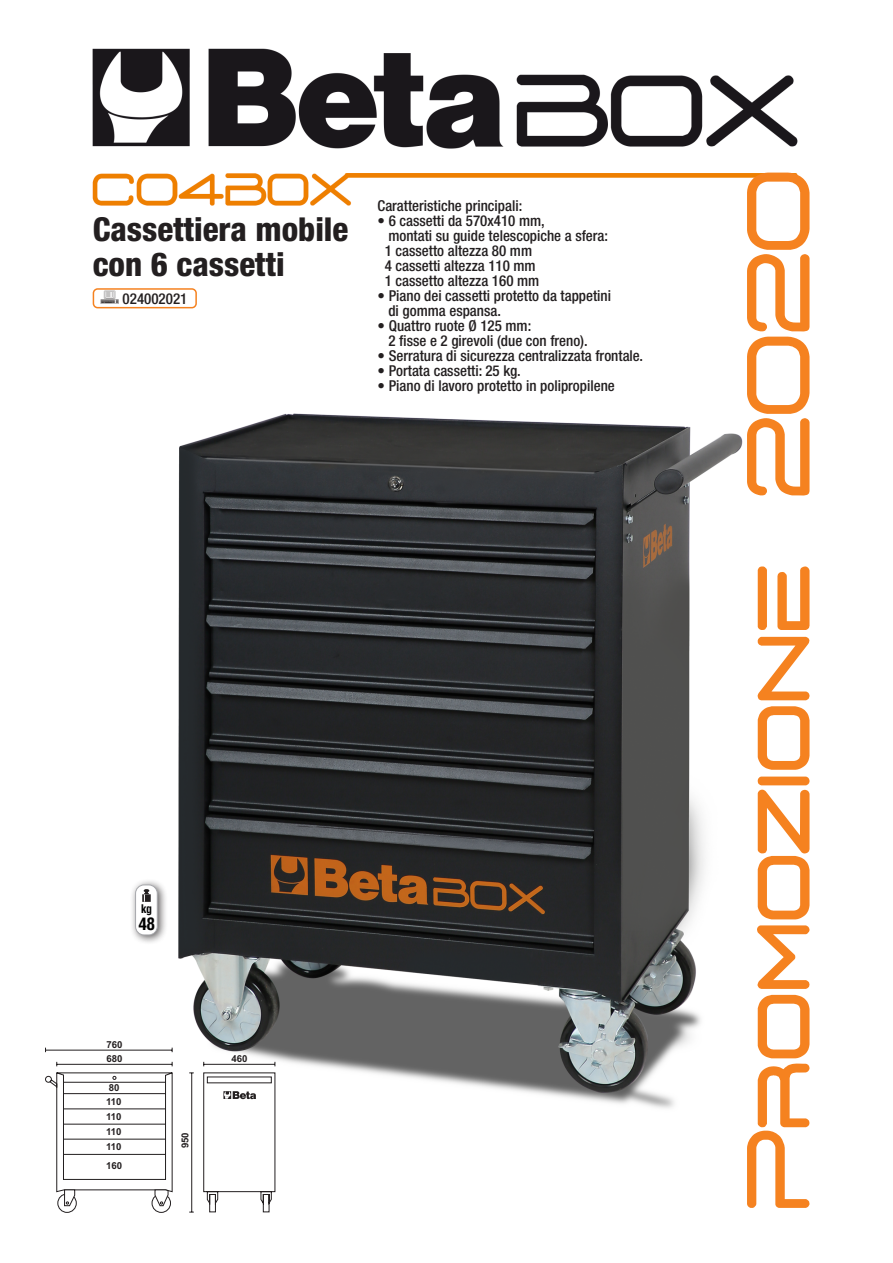
<style>
.page{position:relative;width:893px;height:1263px;background:#fff}
.page>*{position:absolute;margin:0;border:0;box-sizing:border-box;transform-origin:0 0}
.t1{font:90.6px "D3 Euronism";color:#f58220}
.t2{font:800 condensed 33px "Helvetica Neue LT Std";color:#231f20}
.Normale{font:700 condensed 16.8px "Helvetica LT Std";color:#000}
.t3{font:500 condensed 15px "Helvetica Neue LT Std";color:#231f20}
.Normale-2{font:700 condensed 11.7px "Helvetica LT Std";color:#000}
.t4{font:700 9.6px/15.1px "Arial Beta";color:#231f20}
</style>
<div class="page">
<img style="left:92px;top:48px;width:706px;height:1145px">
<svg style="left:45px;top:1047px;width:230px;height:166px"></svg>
<div style="left:129px;top:878px;width:39px;height:67px;background:#231f20;opacity:.75"></div>
<div style="left:136px;top:885px;width:21px;height:50px;background:#fff;border-radius:9px"></div>
<div style="left:135px;top:884px;width:23px;height:51px;border:1px solid #a8a9ad;border-radius:9px"></div>
<img style="left:142px;top:889px;width:9px;height:13px">
<div style="left:93px;top:289px;width:103px;height:19px;background:#fff;border-radius:4px"></div>
<div style="left:93px;top:288px;width:104px;height:20px;border:2px solid #f58220;border-radius:4px"></div>
<svg style="left:101px;top:290px;width:18px;height:1px"></svg>
<p class="t2" style="left:93px;top:209px;width:257px">Cassettiera mobile</p>
<p class="t2" style="left:93px;top:244px;width:193px">con 6 cassetti</p>
<p class="t3" style="left:123px;top:290px;width:66px">024002021</p>
<p class="t3" style="left:378px;top:196px;width:146px">Caratteristiche principali:</p>
<p class="t3" style="left:378px;top:211px;width:169px">• 6 cassetti da 570x410 mm,</p>
<p class="t3" style="left:388px;top:226px;width:221px">montati su guide telescopiche a sfera:</p>
<p class="t3" style="left:385px;top:241px;width:149px">1 cassetto altezza 80 mm</p>
<p class="t3" style="left:385px;top:256px;width:152px">4 cassetti altezza 110 mm</p>
<p class="t3" style="left:385px;top:271px;width:156px">1 cassetto altezza 160 mm</p>
<p class="t3" style="left:378px;top:286px;width:235px">• Piano dei cassetti protetto da tappetini</p>
<p class="t3" style="left:388px;top:301px;width:114px">di gomma espansa.</p>
<p class="t3" style="left:378px;top:316px;width:155px">• Quattro ruote Ø 125 mm:</p>
<p class="t3" style="left:388px;top:331px;width:201px">2 fisse e 2 girevoli (due con freno).</p>
<p class="t3" style="left:378px;top:346px;width:267px">• Serratura di sicurezza centralizzata frontale.</p>
<p class="t3" style="left:378px;top:361px;width:145px">• Portata cassetti: 25 kg.</p>
<p class="t3" style="left:378px;top:376px;width:239px">• Piano di lavoro protetto in polipropilene</p>
<p class="Normale-2" style="left:141px;top:901px;width:12px">kg</p>
<p class="Normale" style="left:138px;top:913px;width:18px">48</p>
<p class="t4" style="left:106px;top:1038px;width:18px">760</p>
<p class="t4" style="left:106px;top:1052px;width:18px">680</p>
<p class="t4" style="left:106px;top:1082px;width:17px;line-height:13.8px">80<br>110</p>
<p class="t4" style="left:106px;top:1110px;width:17px;text-align:justify">110<br>110<br>110</p>
<p class="t4" style="left:106px;top:1159px;width:18px">160</p>
<p class="t4" style="left:179px;top:1148px;width:18px;rotate:-90deg">950</p>
<p class="t4" style="left:231px;top:1052px;width:18px">460</p>
<p class="t1" style="left:746px;top:1211px;width:1043px;rotate:-90deg">Promozione 2020</p>
</div>
